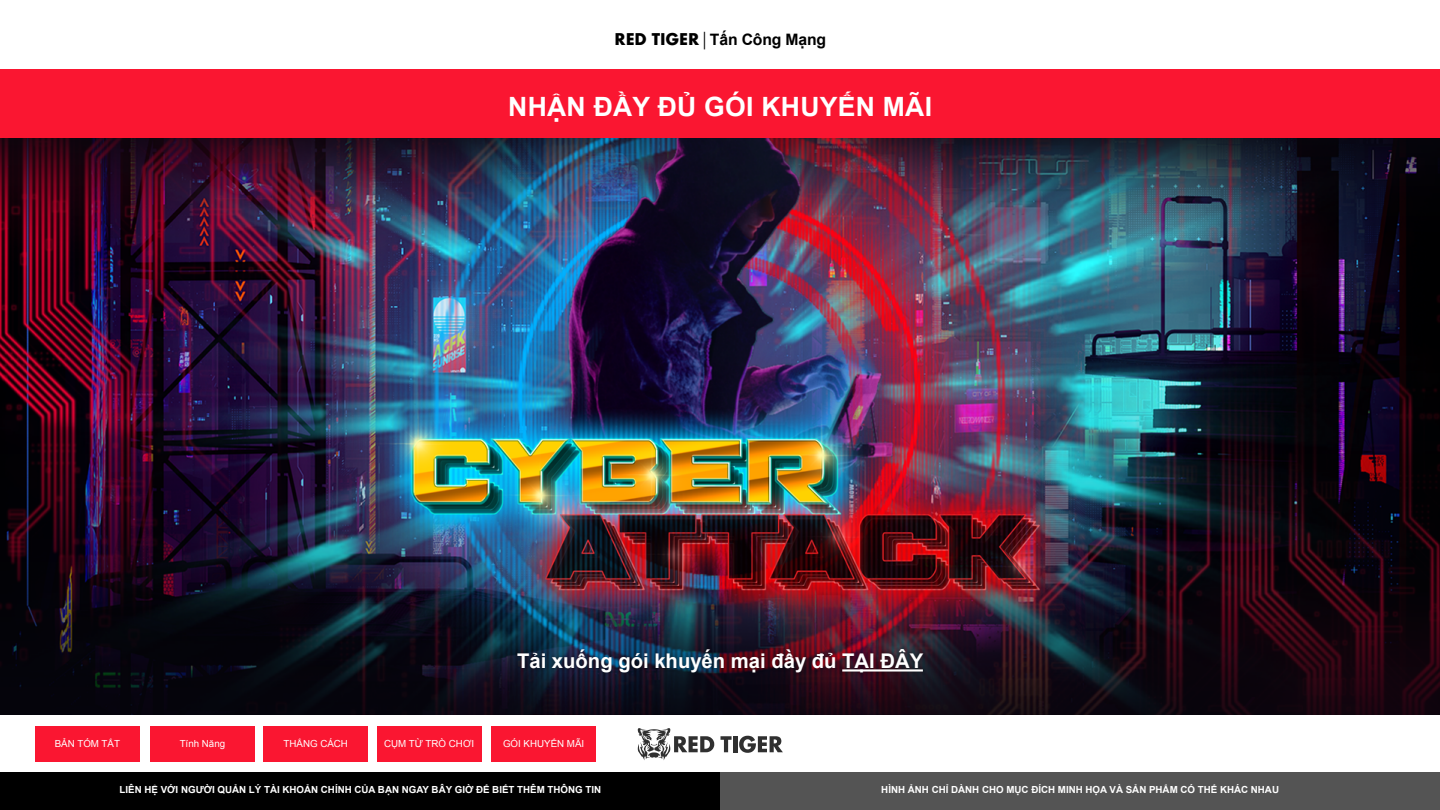
<style>
.page{position:relative;width:1440px;height:810px;background:#fff}
.page>*{position:absolute;margin:0;border:0;box-sizing:border-box;transform-origin:0 0}
.t1{font:700 26.55px "Arial";letter-spacing:.01em;color:#fff}
.t2{font:700 20.25px "Arial";color:#fff}
.t3{font:700 15.75px "Arial";letter-spacing:-.01em;color:#000}
.t4{font:700 9.75px "Arial";color:#fff}
.t5{font:9.75px "Arial";color:#fff}
.s1{font-family:"Futura"}
.s2{font-family:"Noto Sans CJ Ktc";font-weight:400}
</style>
<div class="page">
<div style="left:0;top:69px;width:1440px;height:69px;background:#fa1631"></div>
<div style="left:35px;top:726px;width:105px;height:35px;background:#fa1631"></div>
<div style="left:150px;top:726px;width:105px;height:35px;background:#fa1631"></div>
<div style="left:263px;top:726px;width:105px;height:35px;background:#fa1631"></div>
<div style="left:377px;top:726px;width:105px;height:35px;background:#fa1631"></div>
<div style="left:491px;top:726px;width:105px;height:35px;background:#fa1631"></div>
<img style="left:0;top:138px;width:1440px;height:576px">
<svg style="left:638px;top:728px;width:76px;height:32px"></svg>
<svg style="left:721px;top:736px;width:11px;height:16px"></svg>
<hr style="left:733px;top:736px;width:4px;height:16px;background:#303030">
<svg style="left:739px;top:736px;width:44px;height:17px"></svg>
<div style="left:0;top:772px;width:720px;height:38px;background:#000"></div>
<div style="left:720px;top:772px;width:720px;height:38px;background:#545454"></div>
<div style="left:514px;top:646px;width:413px;height:31px;background:#000;opacity:.47"></div>
<hr style="left:842px;top:669px;width:81px;height:3px;background:#fff">
<h3 class="t3" style="left:615px;top:29px;width:213px"><span class="s1">RED TIGER</span> <span class="s2">|</span> Tấn Công Mạng</h3>
<h1 class="t1" style="left:508px;top:89px;width:425px">NHẬN ĐẦY ĐỦ GÓI KHUYẾN MÃI</h1>
<h2 class="t2" style="left:517px;top:648px;width:408px">Tải xuống gói khuyến mại đầy đủ TẠI ĐÂY</h2>
<p class="t5" style="left:55px;top:737px;width:67px">BẢN TÓM TẮT</p>
<p class="t5" style="left:180px;top:737px;width:47px">Tính Năng</p>
<p class="t5" style="left:284px;top:737px;width:66px">THẮNG CÁCH</p>
<p class="t5" style="left:384px;top:737px;width:91px">CỤM TỪ TRÒ CHƠI</p>
<p class="t5" style="left:503px;top:737px;width:83px">GÓI KHUYẾN MÃI</p>
<p class="t4" style="left:120px;top:783px;width:483px">LIÊN HỆ VỚI NGƯỜI QUẢN LÝ TÀI KHOẢN CHÍNH CỦA BẠN NGAY BÂY GIỜ ĐỂ BIẾT THÊM THÔNG TIN</p>
<p class="t4" style="left:881px;top:783px;width:399px">HÌNH ẢNH CHỈ DÀNH CHO MỤC ĐÍCH MINH HỌA VÀ SẢN PHẨM CÓ THỂ KHÁC NHAU</p>
</div>
